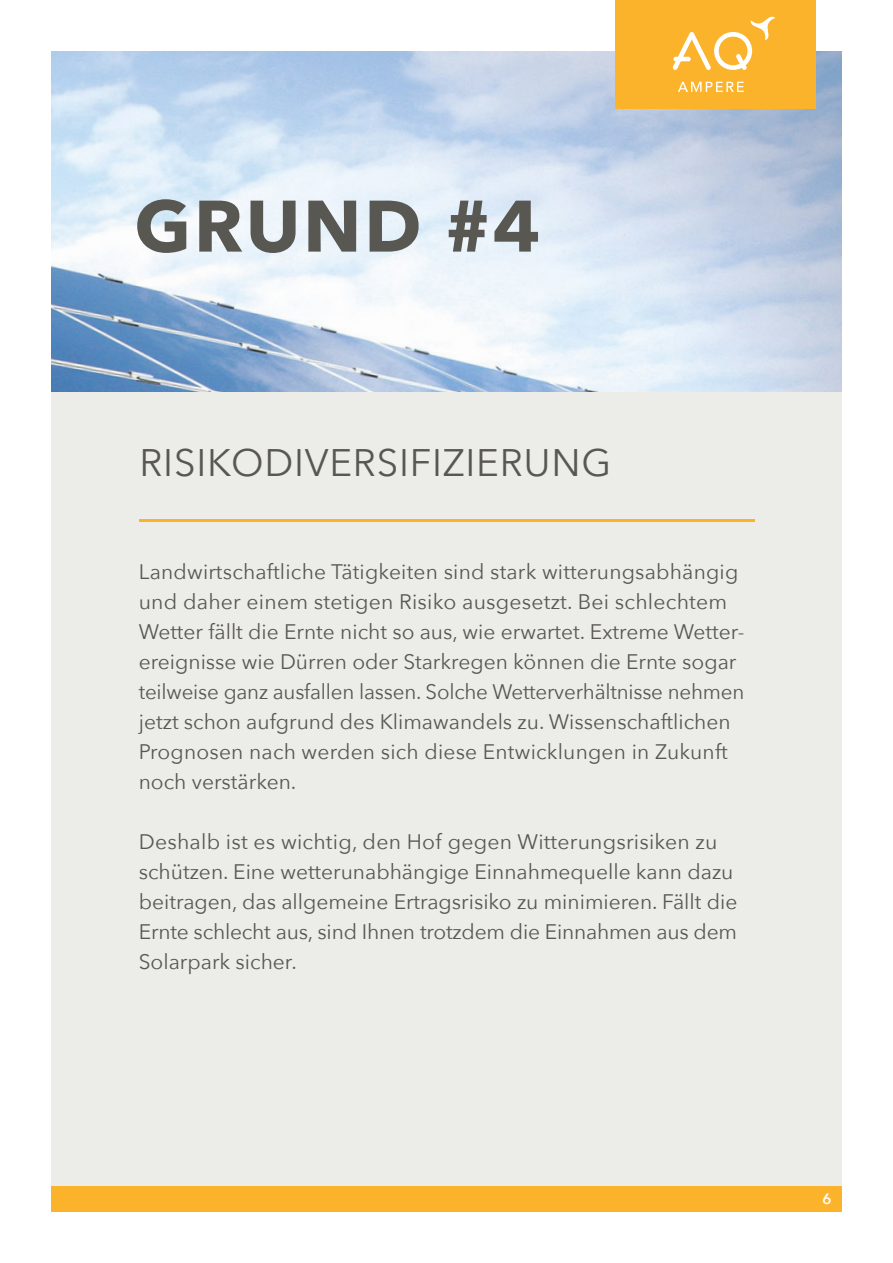
<style>
.page{position:relative;width:893px;height:1263px;background:#fff}
.page>*{position:absolute;margin:0;border:0;box-sizing:border-box;transform-origin:0 0}
.t1{font:700 72px "Avenir Next";letter-spacing:.035em;color:#585752}
.t2{font:38.25px "Avenir Next";letter-spacing:.02em;color:#585752}
.t3{font:21px/30px "Avenir Next";color:#585752}
.t4{font:600 14.85px "Avenir Next";color:#fff}
</style>
<div class="page">
<div style="left:51px;top:391px;width:791px;height:812px;background:#ecece9"></div>
<img style="left:51px;top:51px;width:791px;height:340px">
<div style="left:615px;top:0;width:201px;height:109px;background:#fcb32c"></div>
<svg style="left:678px;top:82px;width:66px;height:10px"></svg>
<svg style="left:672px;top:16px;width:103px;height:54px"></svg>
<div style="left:51px;top:1186px;width:791px;height:26px;background:#fcb32c"></div>
<hr style="left:139px;top:519px;width:615px;height:2px;background:#fcb32c">
<p class="t1" style="left:134px;top:164px;width:408px">GRUND #4</p>
<p class="t2" style="left:140px;top:431px;width:473px">RISIKODIVERSIFIZIERUNG</p>
<p class="t3" style="left:139px;top:556px;width:607px">Landwirtschaftliche Tätigkeiten sind stark witterungsabhängig und daher einem stetigen Risiko ausgesetzt. Bei schlechtem Wetter fällt die Ernte nicht so aus, wie erwartet. Extreme Wetter&shy;ereignisse wie Dürren oder Starkregen können die Ernte sogar</p>
<p class="t3" style="left:139px;top:676px;width:607px">teilweise ganz ausfallen lassen. Solche Wetterverhältnisse nehmen jetzt schon aufgrund des Klimawandels zu. Wissenschaftlichen Prognosen nach werden sich diese Entwicklungen in Zukunft noch verstärken.</p>
<p class="t3" style="left:139px;top:826px;width:600px">Deshalb ist es wichtig, den Hof gegen Witterungsrisiken zu schützen. Eine wetterunabhängige Einnahmequelle kann dazu beitragen, das allgemeine Ertragsrisiko zu minimieren. Fällt die Ernte schlecht aus, sind Ihnen trotzdem die Einnahmen aus dem Solarpark sicher.</p>
<p class="t4" style="left:822px;top:1186px;width:11px">6</p>
</div>
